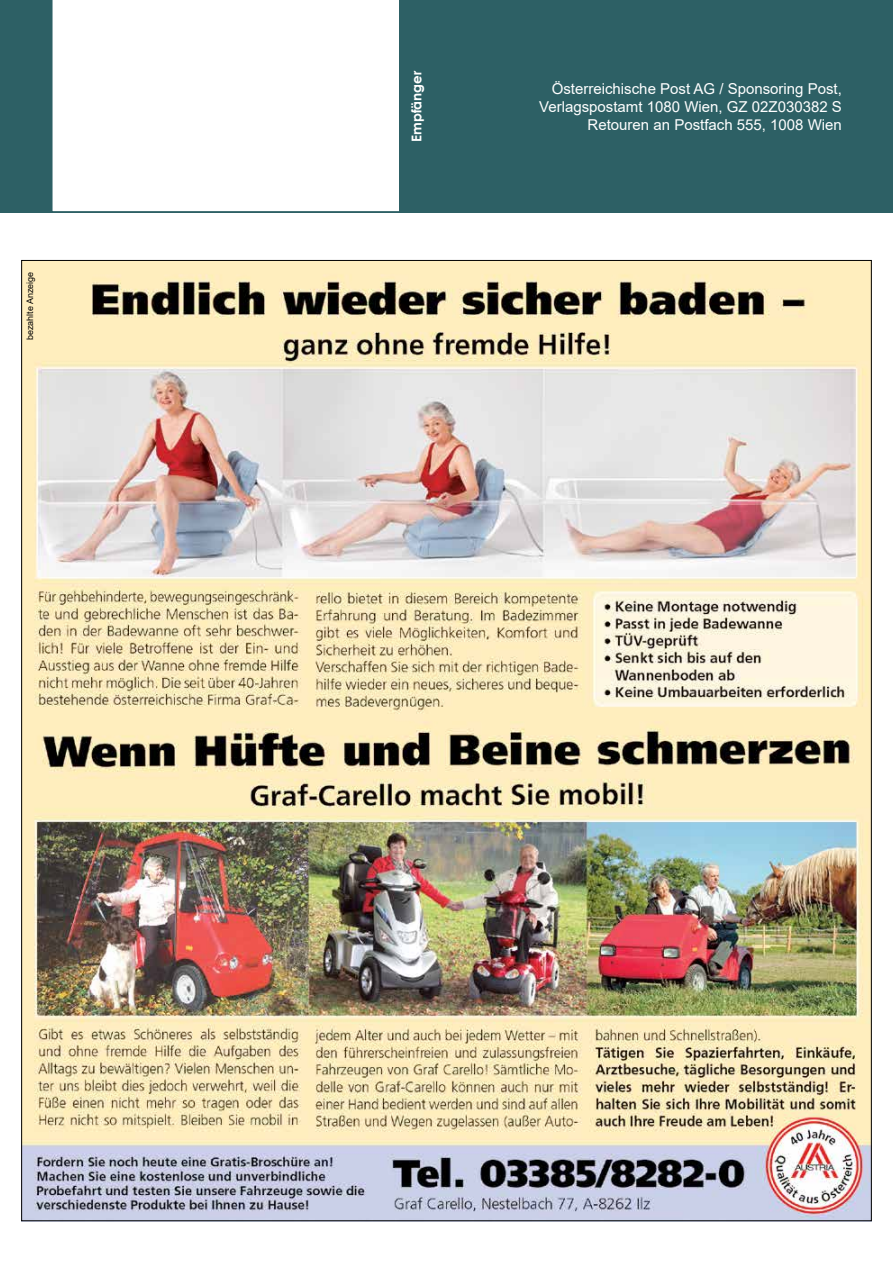
<style>
.page{position:relative;width:893px;height:1263px;background:#fff}
.page>*{position:absolute;margin:0;border:0;box-sizing:border-box;transform-origin:0 0}
.t1{font:15px/18px "Arial";color:#fff;text-align:right}
.t2{font:700 13.5px "Century Gothic";color:#fff}
.t3{font:9px "Arial";color:#000}
</style>
<div class="page">
<div style="left:0;top:0;width:893px;height:213px;background:#2d6065"></div>
<div style="left:52px;top:0;width:347px;height:212px;background:#fff"></div>
<img style="left:23px;top:262px;width:847px;height:957px">
<p class="t3" style="left:24px;top:340px;width:70px;rotate:-90deg">bezahlte Anzeige</p>
<p class="t2" style="left:406px;top:142px;width:73px;rotate:-90deg">Empfänger</p>
<p class="t1" style="left:539px;top:80px;width:304px">Österreichische Post AG / Sponsoring Post,<br>Verlagspostamt 1080 Wien, GZ 02Z030382 S<br>Retouren an Postfach 555, 1008 Wien</p>
</div>
